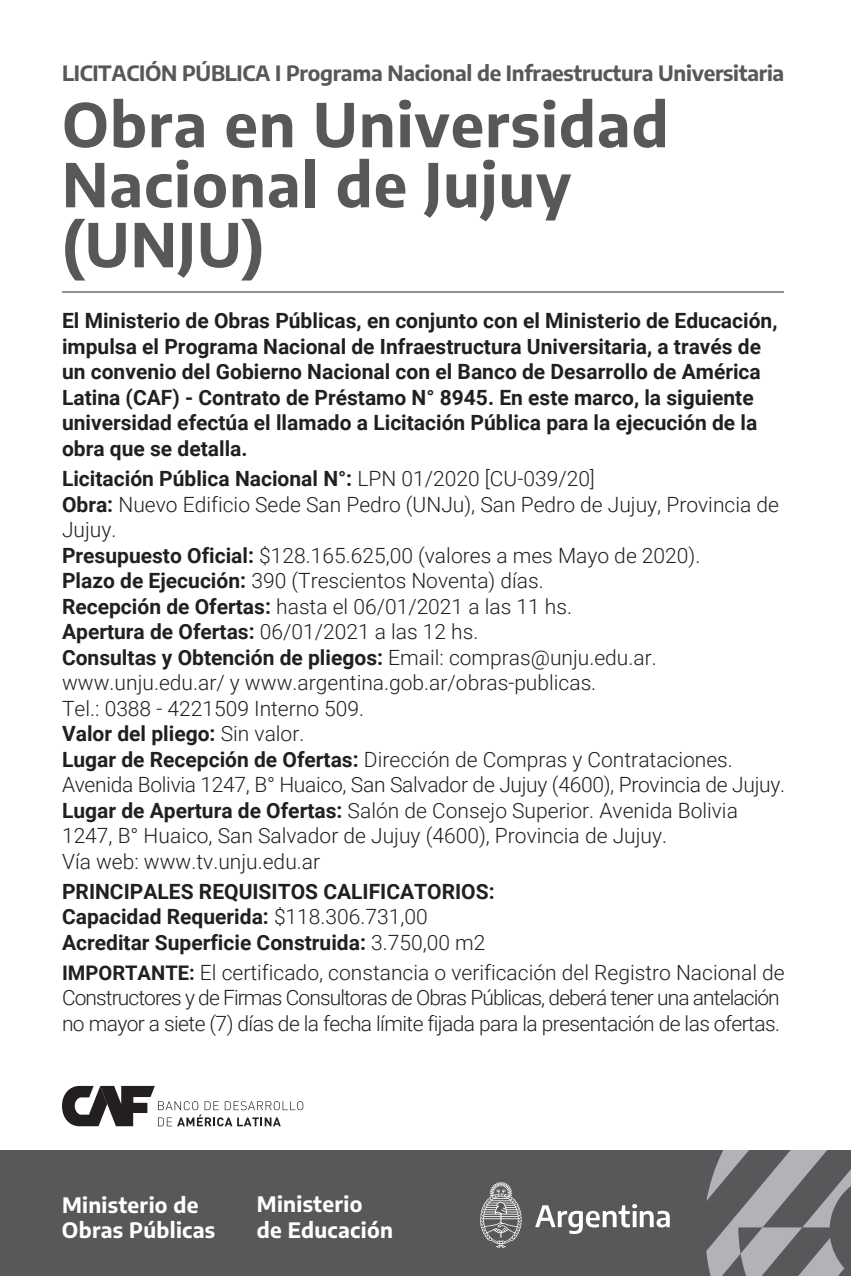
<style>
.page{position:relative;width:851px;height:1276px;background:#fff}
.page>*{position:absolute;margin:0;border:0;box-sizing:border-box;transform-origin:0 0}
.t1{font:700 60px/60px "Encode Sans";letter-spacing:.02em;color:#57585a}
.t2{font:300 21px/25.5px "Roboto";color:#231f20}
.t3{font:700 21px/25.5px "Roboto";color:#231f20}
.t4{font:300 21px/25.5px "Roboto";letter-spacing:-.03em;color:#231f20}
.t5{font:700 21px "Encode Sans";letter-spacing:-.015em;color:#57585a}
.t6{font:700 21px/25.5px "Encode Sans";letter-spacing:.015em;color:#fff}
.s1{font-weight:700}
.s2{font-weight:300}
.s3{font-weight:700;font-size:20.1px}
</style>
<div class="page">
<svg style="left:62px;top:1086px;width:241px;height:40px"></svg>
<div style="left:0;top:1150px;width:850px;height:126px;background:#57585a"></div>
<svg style="left:706px;top:1150px;width:144px;height:126px"></svg>
<svg style="left:535px;top:1204px;width:134px;height:30px"></svg>
<svg style="left:480px;top:1182px;width:41px;height:66px"></svg>
<hr style="left:62px;top:291px;width:721px;height:1px;background:#231f20">
<p class="t5" style="left:62px;top:58px;width:723px">LICITACIÓN PÚBLICA I Programa Nacional de Infraestructura Universitaria</p>
<h1 class="t1" style="left:62px;top:92px;width:608px">Obra en Universidad<br>Nacional de Jujuy (UNJU)</h1>
<p class="t3" style="left:62px;top:307px;width:716px">El Ministerio de Obras Públicas, en conjunto con el Ministerio de Educación, impulsa el Programa Nacional de Infraestructura Universitaria, a través de un convenio del Gobierno Nacional con el Banco de Desarrollo de América Latina (CAF) - Contrato de Préstamo N° 8945. En este marco, la siguiente universidad efectúa el llamado a Licitación Pública para la ejecución de la obra que se detalla.</p>
<p class="t2" style="left:62px;top:465px;width:724px"><span class="s1">Licitación Pública Nacional N°:</span> LPN 01/2020 [CU-039/20]<br><span class="s1">Obra:</span> Nuevo Edificio Sede San Pedro (UNJu), San Pedro de Jujuy, Provincia de Jujuy.<br><span class="s1">Presupuesto Oficial:</span> $128.165.625,00 (valores a mes Mayo de 2020).<br><span class="s1">Plazo de Ejecución:</span> 390 (Trescientos Noventa) días.<br><span class="s1">Recepción de Ofertas:</span> hasta el 06/01/2021 a las 11 hs.<br><span class="s1">Apertura de Ofertas:</span> 06/01/2021 a las 12 hs.<br><span class="s1">Consultas y Obtención de pliegos:</span> Email: compras@unju.edu.ar. www.unju.edu.ar/ y www.argentina.gob.ar/obras-publicas.<br>Tel.: 0388 - 4221509 Interno 509.<br><span class="s1">Valor del pliego:</span> Sin valor.<br><span class="s1">Lugar de Recepción de Ofertas:</span> Dirección de Compras y Contrataciones.<br>Avenida Bolivia 1247, B° Huaico, San Salvador de Jujuy (4600), Provincia de Jujuy.<br><span class="s1">Lugar de Apertura de Ofertas:</span> Salón de Consejo Superior. Avenida Bolivia 1247, B° Huaico, San Salvador de Jujuy (4600), Provincia de Jujuy.<br>Vía web: www.tv.unju.edu.ar</p>
<p class="t3" style="left:62px;top:877px;width:434px">PRINCIPALES REQUISITOS CALIFICATORIOS:<br>Capacidad Requerida: <span class="s2">$118.306.731,00<br></span>Acreditar Superficie Construida: <span class="s2">3.750,00 m2</span></p>
<p class="t4" style="left:62px;top:958px;width:724px"><span class="s3">IMPORTANTE:</span> El certificado, constancia o verificación del Registro Nacional de<br>Constructores y de Firmas Consultoras de Obras Públicas, deberá tener una antelación no mayor a siete (7) días de la fecha límite fijada para la presentación de las ofertas.</p>
<p class="t6" style="left:62px;top:1191px;width:155px">Ministerio de<br>Obras Públicas</p>
<p class="t6" style="left:257px;top:1190px;width:138px">Ministerio<br>de Educación</p>
</div>
